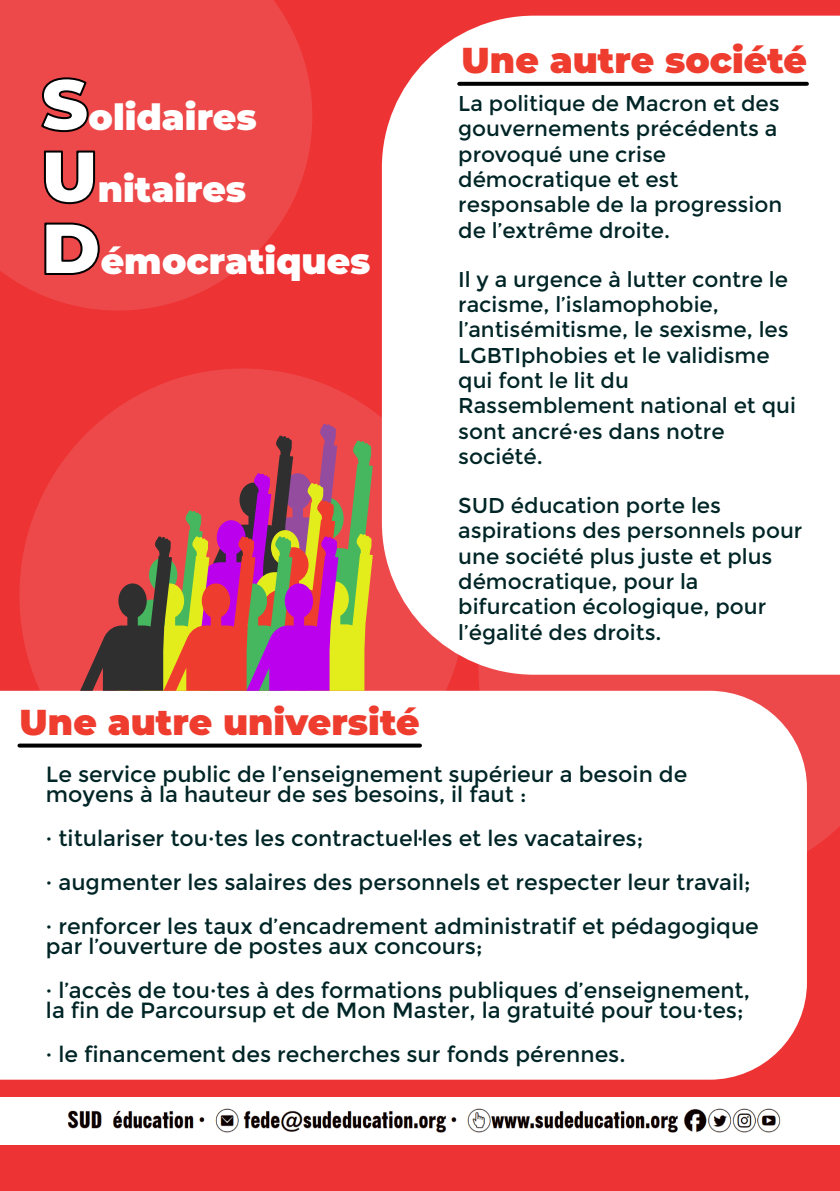
<style>
.page{position:relative;width:840px;height:1191px;background:#fff}
.page>*{position:absolute;margin:0;border:0;box-sizing:border-box;transform-origin:0 0}
.t1{font:900 36px "Montserrat";color:#ee3d2f}
.t2{font:900 36px/72px "Montserrat";color:#fff}
.t3{font:22px/44px "Montserrat";color:#002526}
.t4{font:21.4px/25.4px "Montserrat";color:#002526}
.s1{font-size:72px}
</style>
<div class="page">
<div style="left:0;top:0;width:839px;height:1191px;background:#ed3334"></div>
<div style="left:381px;top:16px;width:458px;height:658px;background:#fff"></div>
<div style="left:0;top:691px;width:806px;height:388px;background:#fff"></div>
<div style="left:0;top:1096px;width:839px;height:48px;background:#fff"></div>
<img style="left:67px;top:1108px;width:713px;height:25px">
<svg style="left:0;top:0;width:312px;height:310px;fill:#ee494a"></svg>
<svg style="left:478px;top:453px;width:361px;height:432px;fill:#fff"></svg>
<div style="left:19px;top:368px;width:447px;height:454px;background:#fff;border-radius:50%;opacity:.11"></div>
<svg style="left:19px;top:743px;width:401px;height:4px;fill:#000"></svg>
<svg style="left:459px;top:82px;width:347px;height:4px"></svg>
<svg style="left:80px;top:424px;width:292px;height:267px"></svg>
<h1 class="t2" style="left:41px;top:81px;width:331px"><span class="s1">S</span>olidaires<br><span class="s1">U</span>nitaires<br><span class="s1">D</span>émocratiques</h1>
<h1 class="t1" style="left:19px;top:699px;width:401px">Une autre université</h1>
<h1 class="t1" style="left:461px;top:38px;width:347px">Une autre société</h1>
<p class="t4" style="left:458px;top:91px;width:325px">La politique de Macron et des gouvernements précédents a provoqué une crise démocratique et est responsable de la progression de l’extrême droite.</p>
<p class="t4" style="left:458px;top:266px;width:339px">Il y a urgence à lutter contre le racisme, l’islamophobie, l’antisémitisme, le sexisme, les<br>LGBTIphobies et le validisme qui font le lit du<br>Rassemblement national et qui sont ancré·es dans notre société.</p>
<p class="t4" style="left:458px;top:492px;width:345px">SUD éducation porte les aspirations des personnels pour une société plus juste et plus démocratique, pour la bifurcation écologique, pour l’égalité des droits.</p>
<p class="t3" style="left:46px;top:764px;width:642px;line-height:20px">Le service public de l’enseignement supérieur a besoin de moyens à la hauteur de ses besoins, il faut :</p>
<p class="t3" style="left:46px;top:816px;width:714px">· titulariser tou·tes les contractuel·les et les vacataires;<br>· augmenter les salaires des personnels et respecter leur travail; · renforcer les taux d’encadrement administratif et pédagogique</p>
<p class="t3" style="left:46px;top:924px;width:705px">par l’ouverture de postes aux concours;<br>· l’accès de tou·tes à des formations publiques d’enseignement,</p>
<p class="t3" style="left:46px;top:988px;width:698px">la fin de Parcoursup et de Mon Master, la gratuité pour tou·tes; · le financement des recherches sur fonds pérennes.</p>
</div>
